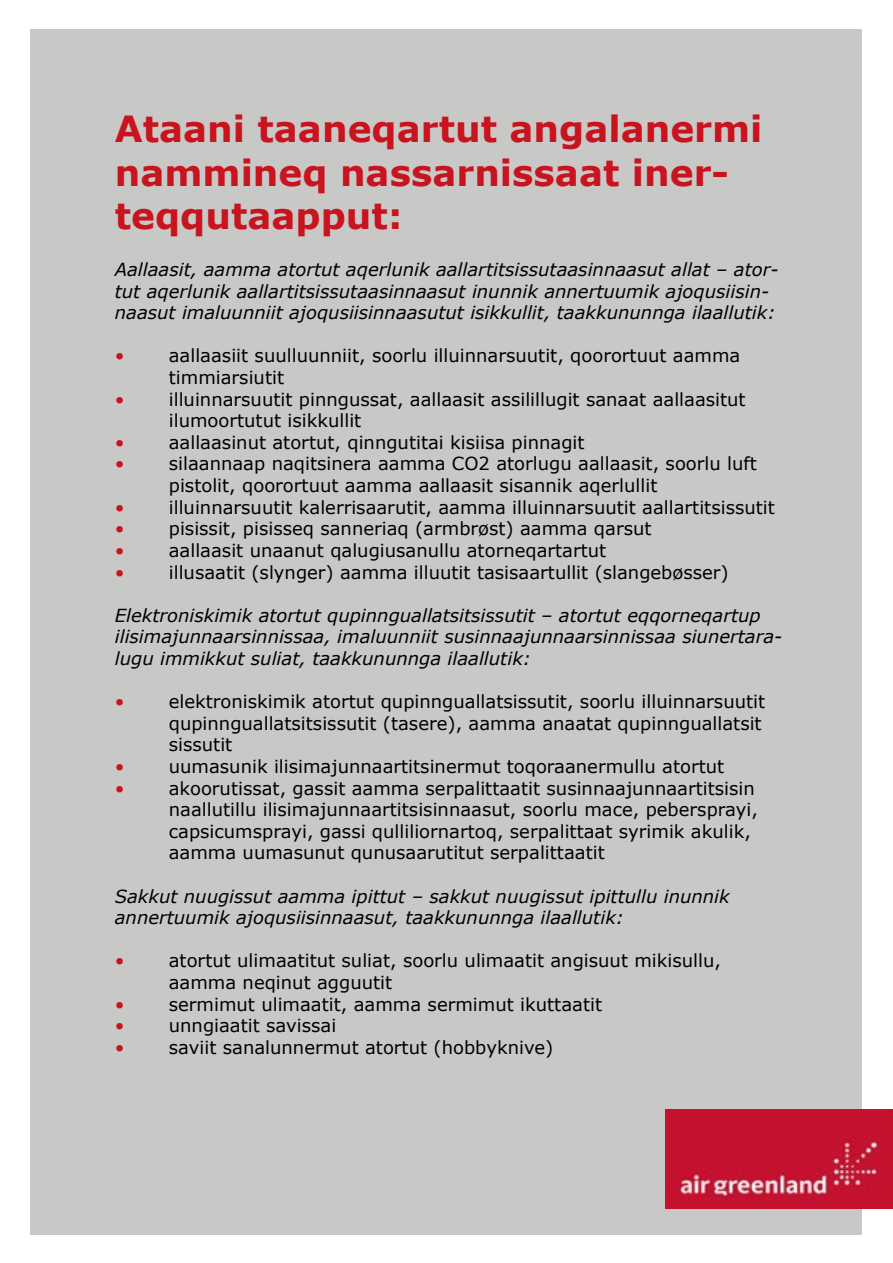
<style>
.page{position:relative;width:893px;height:1263px;background:#fff}
.page>*{position:absolute;margin:0;border:0;box-sizing:border-box;transform-origin:0 0}
.t1{font:700 36px/43.2px "Verdana";color:#c8141e}
.t2{font:18px/21.6px "Verdana";color:#000}
.t3{font:italic 18px/21.6px "Verdana";color:#000}
.t4{font:18px "Verdana";color:#c8141e}
</style>
<div class="page">
<div style="left:31px;top:29px;width:831px;height:1205px;background:#c8c9c7"></div>
<img style="left:665px;top:1109px;width:228px;height:100px">
<h1 class="t1" style="left:115px;top:107px;width:649px">Ataani taaneqartut angalanermi nammineq nassarnissaat iner&shy;teqqutaapput:</h1>
<p class="t3" style="left:115px;top:258px;width:665px">Aallaasit, aamma atortut aqerlunik aallartitsissutaasinnaasut allat – ator&shy;tut aqerlunik aallartitsissutaasinnaasut inunnik annertuumik ajoqusiisin&shy;naasut imaluunniit ajoqusiisinnaasutut isikkullit, taakkununnga ilaallutik:</p>
<p class="t4" style="left:115px;top:344px;width:11px">•</p>
<p class="t2" style="left:169px;top:345px;width:573px">aallaasiit suulluunniit, soorlu illuinnarsuutit, qoorortuut aamma timmiarsiutit</p>
<p class="t4" style="left:115px;top:387px;width:11px">•</p>
<p class="t2" style="left:169px;top:388px;width:578px">illuinnarsuutit pinngussat, aallaasit assilillugit sanaat aallaasitut ilumoortutut isikkullit</p>
<p class="t4" style="left:115px;top:430px;width:11px">•</p>
<p class="t2" style="left:169px;top:431px;width:417px">aallaasinut atortut, qinngutitai kisiisa pinnagit</p>
<p class="t4" style="left:115px;top:452px;width:11px">•</p>
<p class="t2" style="left:169px;top:453px;width:590px">silaannaap naqitsinera aamma CO2 atorlugu aallaasit, soorlu luft pistolit, qoorortuut aamma aallaasit sisannik aqerlullit</p>
<p class="t4" style="left:115px;top:495px;width:11px">•</p>
<p class="t2" style="left:169px;top:496px;width:608px">illuinnarsuutit kalerrisaarutit, aamma illuinnarsuutit aallartitsissutit</p>
<p class="t4" style="left:115px;top:516px;width:11px">•</p>
<p class="t2" style="left:169px;top:518px;width:484px">pisissit, pisisseq sanneriaq (armbrøst) aamma qarsut</p>
<p class="t4" style="left:115px;top:538px;width:11px">•</p>
<p class="t2" style="left:169px;top:539px;width:439px">aallaasit unaanut qalugiusanullu atorneqartartut</p>
<p class="t4" style="left:115px;top:560px;width:11px">•</p>
<p class="t2" style="left:169px;top:561px;width:561px">illusaatit (slynger) aamma illuutit tasisaartullit (slangebøsser)</p>
<p class="t3" style="left:115px;top:604px;width:669px">Elektroniskimik atortut qupinnguallatsitsissutit – atortut eqqorneqartup ilisimajunnaarsinnissaa, imaluunniit susinnaajunnaarsinnissaa siunertara&shy;lugu immikkut suliat, taakkununnga ilaallutik:</p>
<p class="t4" style="left:115px;top:689px;width:11px">•</p>
<p class="t2" style="left:169px;top:690px;width:598px">elektroniskimik atortut qupinnguallatsissutit, soorlu illuinnarsuutit qupinnguallatsitsissutit (tasere), aamma anaatat qupinnguallatsit sissutit</p>
<p class="t4" style="left:115px;top:754px;width:11px">•</p>
<p class="t2" style="left:169px;top:755px;width:557px">uumasunik ilisimajunnaartitsinermut toqoraanermullu atortut</p>
<p class="t4" style="left:115px;top:776px;width:11px">•</p>
<p class="t2" style="left:169px;top:777px;width:591px">akoorutissat, gassit aamma serpalittaatit susinnaajunnaartitsisin naallutillu ilisimajunnaartitsisinnaasut, soorlu mace, pebersprayi, capsicumsprayi, gassi qulliliornartoq, serpalittaat syrimik akulik, aamma uumasunut qunusaarutitut serpalittaatit</p>
<p class="t3" style="left:115px;top:885px;width:616px">Sakkut nuugissut aamma ipittut – sakkut nuugissut ipittullu inunnik annertuumik ajoqusiisinnaasut, taakkununnga ilaallutik:</p>
<p class="t4" style="left:115px;top:948px;width:11px">•</p>
<p class="t2" style="left:169px;top:950px;width:554px">atortut ulimaatitut suliat, soorlu ulimaatit angisuut mikisullu, aamma neqinut agguutit</p>
<p class="t4" style="left:115px;top:992px;width:11px">•</p>
<p class="t2" style="left:169px;top:993px;width:435px">sermimut ulimaatit, aamma sermimut ikuttaatit</p>
<p class="t4" style="left:115px;top:1013px;width:11px">•</p>
<p class="t2" style="left:169px;top:1014px;width:169px">unngiaatit savissai</p>
<p class="t4" style="left:115px;top:1035px;width:11px">•</p>
<p class="t2" style="left:169px;top:1036px;width:386px">saviit sanalunnermut atortut (hobbyknive)</p>
</div>
